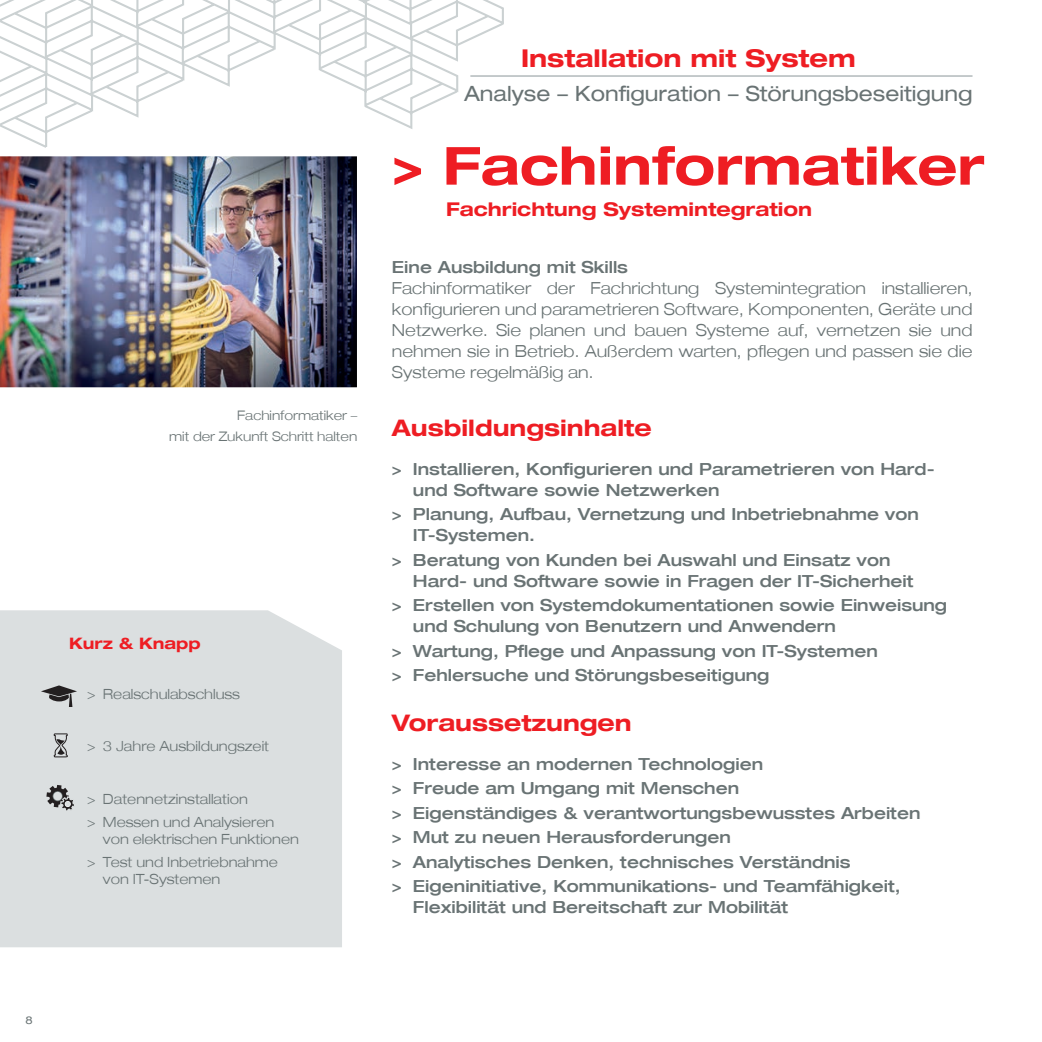
<style>
.page{position:relative;width:1042px;height:1042px;background:#fff}
.page>*{position:absolute;margin:0;border:0;box-sizing:border-box;transform-origin:0 0}
.t1{font:700 expanded 52.5px "Helvetica Neue LT";color:#ee1d23}
.t2{font:700 expanded 24.5px "Helvetica Neue LT";color:#ee1d23}
.t3{font:700 expanded 22.75px "Helvetica Neue LT";color:#ee1d23}
.t4{font:expanded 21px "Helvetica Neue LT";color:#697374}
.t5{font:700 expanded 18.9px "Helvetica Neue LT";color:#ee1d23}
.t6{font:500 expanded 16.62px/24.5px "Helvetica Neue LT";color:#697374}
.t7{font:300 expanded 16.62px/21px "Helvetica Neue LT";color:#697374;text-align:justify}
.t8{font:700 expanded 15.75px "Helvetica Neue LT";color:#ee1d23}
.t9{font:300 expanded 14px/22.8px "Helvetica Neue LT";color:#697374}
.t10{font:300 expanded 13.12px/21px "Helvetica Neue LT";color:#697374;text-align:right}
.t11{font:expanded 10.85px "Helvetica Neue LT";color:#697374}
</style>
<div class="page">
<svg style="left:0;top:0;width:504px;height:148px"></svg>
<hr style="left:470px;top:75px;width:502px;height:2px;background:#bdc3c5">
<div style="left:0;top:610px;width:342px;height:337px;background:#dbdfe0"></div>
<svg style="left:54px;top:733px;width:14px;height:24px"></svg>
<svg style="left:41px;top:685px;width:36px;height:22px"></svg>
<svg style="left:46px;top:785px;width:30px;height:27px"></svg>
<img style="left:0;top:156px;width:357px;height:232px">
<p class="t10" style="left:169px;top:406px;width:190px">Fachinformatiker –<br>mit der Zukunft Schritt halten</p>
<p class="t8" style="left:69px;top:637px;width:133px">Kurz &amp; Knapp</p>
<p class="t9" style="left:87px;top:684px;width:154px">&gt; Realschulabschluss</p>
<p class="t9" style="left:87px;top:736px;width:183px">&gt; 3 Jahre Ausbildungszeit</p>
<p class="t9" style="left:87px;top:789px;width:189px">&gt; Datennetzinstallation<br>&gt; Messen und Analysieren</p>
<p class="t9" style="left:87px;top:829px;width:213px;text-indent:16px">von elektrischen Funktionen &gt; Test und Inbetriebnahme</p>
<p class="t9" style="left:103px;top:869px;width:119px">von IT-Systemen</p>
<h2 class="t2" style="left:521px;top:49px;width:336px">Installation mit System</h2>
<p class="t4" style="left:464px;top:81px;width:510px">Analyse – Konfiguration – Störungsbeseitigung</p>
<h1 class="t1" style="left:392px;top:146px;width:594px">&gt; Fachinformatiker</h1>
<p class="t5" style="left:446px;top:202px;width:367px">Fachrichtung Systemintegration</p>
<p class="t6" style="left:392px;top:256px;width:238px">Eine Ausbildung mit Skills</p>
<p class="t7" style="left:392px;top:279px;width:582px">Fachinformatiker der Fachrichtung Systemintegration installieren, konfigurieren und parametrieren Software, Komponenten, Geräte und Netzwerke. Sie planen und bauen Systeme auf, vernetzen sie und nehmen sie in Betrieb. Außerdem warten, pflegen und passen sie die Systeme regelmäßig an.</p>
<h3 class="t3" style="left:392px;top:420px;width:261px">Ausbildungsinhalte</h3>
<p class="t6" style="left:413px;top:458px;width:523px;line-height:21px;text-indent:-21px">&gt; Installieren, Konfigurieren und Parametrieren von Hard&shy;und Software sowie Netzwerken</p>
<p class="t6" style="left:413px;top:505px;width:507px;line-height:21px;text-indent:-21px">&gt; Planung, Aufbau, Vernetzung und Inbetriebnahme von<br>IT-Systemen.</p>
<p class="t6" style="left:413px;top:551px;width:502px;line-height:21px;text-indent:-21px">&gt; Beratung von Kunden bei Auswahl und Einsatz von<br>Hard- und Software sowie in Fragen der IT-Sicherheit</p>
<p class="t6" style="left:413px;top:596px;width:536px;line-height:21px;text-indent:-21px">&gt; Erstellen von Systemdokumentationen sowie Einweisung und Schulung von Benutzern und Anwendern</p>
<p class="t6" style="left:392px;top:638px;width:487px">&gt; Wartung, Pflege und Anpassung von IT-Systemen &gt; Fehlersuche und Störungsbeseitigung</p>
<h3 class="t3" style="left:392px;top:714px;width:241px">Voraussetzungen</h3>
<p class="t6" style="left:392px;top:753px;width:530px">&gt; Interesse an modernen Technologien<br>&gt; Freude am Umgang mit Menschen<br>&gt; Eigenständiges &amp; verantwortungsbewusstes Arbeiten &gt; Mut zu neuen Herausforderungen<br>&gt; Analytisches Denken, technisches Verständnis<br>&gt; Eigeninitiative, Kommunikations- und Teamfähigkeit,</p>
<p class="t6" style="left:413px;top:897px;width:377px">Flexibilität und Bereitschaft zur Mobilität</p>
<p class="t11" style="left:26px;top:1015px;width:9px">8</p>
</div>
